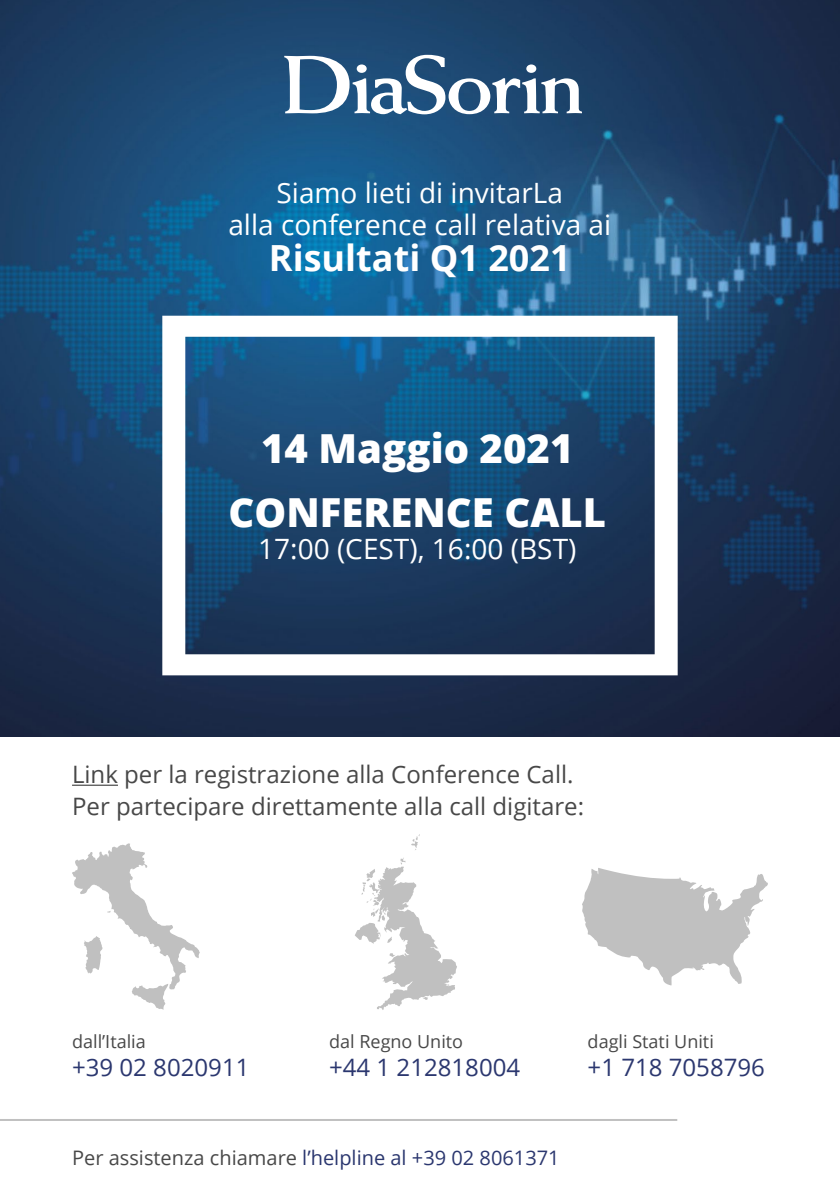
<style>
.page{position:relative;width:840px;height:1191px;background:#fff}
.page>*{position:absolute;margin:0;border:0;box-sizing:border-box;transform-origin:0 0}
.t1{font:800 40px/64px "Open Sans";color:#fff;text-align:center}
.t2{font:700 36px "Open Sans";color:#fff}
.t3{font:28px/32px "Open Sans";color:#fff;text-align:center}
.t4{font:24px/32px "Open Sans";color:#484848}
.t5{font:24px "Open Sans";color:#2b376f}
.t6{font:20px "Open Sans";color:#2b376f}
.t7{font:18px "Open Sans";color:#484848}
.s1{color:#484848}
</style>
<div class="page">
<img style="left:0;top:0;width:839px;height:737px">
<svg style="left:284px;top:55px;width:297px;height:59px"></svg>
<svg style="left:162px;top:316px;width:515px;height:359px"></svg>
<hr style="left:72px;top:784px;width:46px;height:2px;background:#484848">
<svg style="left:72px;top:843px;width:128px;height:166px"></svg>
<svg style="left:411px;top:834px;width:9px;height:16px"></svg>
<svg style="left:355px;top:858px;width:102px;height:152px"></svg>
<svg style="left:582px;top:868px;width:186px;height:117px"></svg>
<hr style="left:0;top:1119px;width:677px;height:2px;background:#c0c0c0">
<p class="t3" style="left:228px;top:176px;width:384px">Siamo lieti di invitarLa<br>alla conference call relativa ai</p>
<h2 class="t2" style="left:269px;top:232px;width:303px">Risultati Q1 2021</h2>
<h1 class="t1" style="left:228px;top:414px;width:379px">14 Maggio 2021<br>CONFERENCE CALL</h1>
<p class="t3" style="left:258px;top:532px;width:319px">17:00 (CEST), 16:00 (BST)</p>
<p class="t4" style="left:72px;top:758px;width:513px">Link per la registrazione alla Conference Call.<br>Per partecipare direttamente alla call digitare:</p>
<p class="t7" style="left:72px;top:1029px;width:75px">dall’Italia</p>
<p class="t5" style="left:72px;top:1050px;width:179px">+39 02 8020911</p>
<p class="t7" style="left:329px;top:1029px;width:135px">dal Regno Unito</p>
<p class="t5" style="left:329px;top:1050px;width:192px">+44 1 212818004</p>
<p class="t6" style="left:72px;top:1144px;width:489px"><span class="s1">Per assistenza chiamare</span> l’helpline al +39 02 8061371</p>
<p class="t7" style="left:587px;top:1029px;width:128px">dagli Stati Uniti</p>
<p class="t5" style="left:587px;top:1050px;width:179px">+1 718 7058796</p>
</div>
